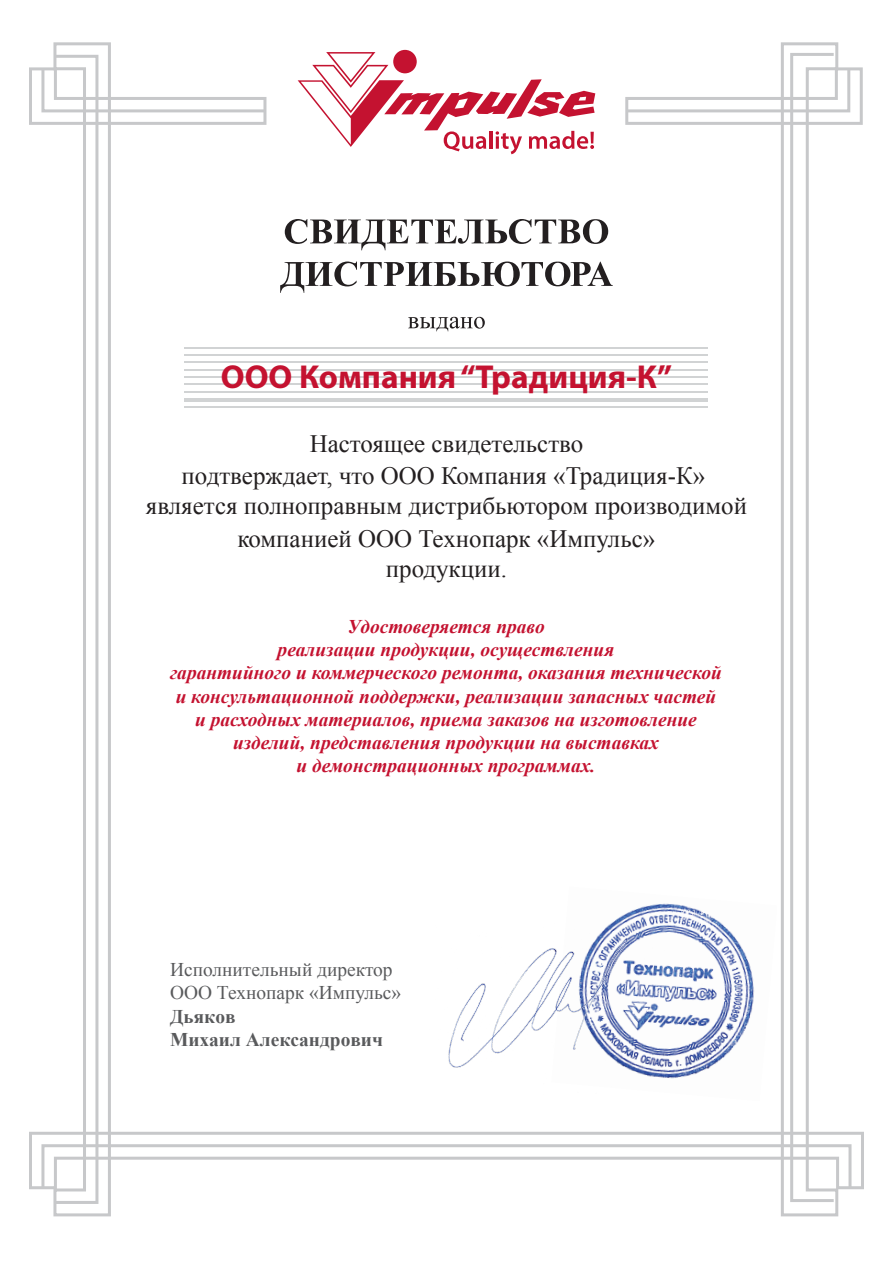
<style>
.page{position:relative;width:893px;height:1263px;background:#fff}
.page>*{position:absolute;margin:0;border:0;box-sizing:border-box;transform-origin:0 0}
.t1{font:700 33.3px "Myriad Pro";color:#c41230}
.t2{font:24.9px/32.4px "Times New Roman";color:#231f20;text-align:center}
.t3{font:italic 700 19.35px/23.2px "Times New Roman";color:#c41230;text-align:center}
.t4{font:19.35px/23.2px "Times New Roman";color:#595a5c}
.t5{font:700 19.35px/23.2px "Times New Roman";color:#595a5c}
</style>
<div class="page">
<hr style="left:185px;top:347px;width:523px;height:1px;background:#d1d3d4">
<hr style="left:185px;top:354px;width:523px;height:2px;background:#d1d3d4">
<hr style="left:185px;top:361px;width:523px;height:2px;background:#d1d3d4">
<hr style="left:185px;top:369px;width:523px;height:2px;background:#d1d3d4">
<hr style="left:185px;top:376px;width:523px;height:2px;background:#d1d3d4">
<hr style="left:185px;top:383px;width:523px;height:2px;background:#d1d3d4">
<hr style="left:185px;top:391px;width:523px;height:2px;background:#d1d3d4">
<hr style="left:185px;top:398px;width:523px;height:2px;background:#d1d3d4">
<hr style="left:185px;top:405px;width:523px;height:2px;background:#d1d3d4">
<hr style="left:185px;top:400px;width:523px;height:2px;background:#d1d3d4">
<svg style="left:285px;top:219px;width:323px;height:31px"></svg>
<svg style="left:280px;top:261px;width:333px;height:32px"></svg>
<svg style="left:408px;top:317px;width:77px;height:14px"></svg>
<svg style="left:53px;top:42px;width:58px;height:1175px"></svg>
<div style="left:53px;top:55px;width:45px;height:1149px;border:3px solid #c7c8ca"></div>
<svg style="left:29px;top:66px;width:238px;height:60px"></svg>
<svg style="left:781px;top:42px;width:58px;height:1175px"></svg>
<div style="left:790px;top:53px;width:45px;height:1149px;border:3px solid #c7c8ca"></div>
<svg style="left:625px;top:66px;width:238px;height:60px"></svg>
<svg style="left:29px;top:1130px;width:835px;height:61px"></svg>
<div style="left:41px;top:1144px;width:810px;height:45px;border:3px solid #c7c8ca"></div>
<img style="left:666px;top:903px;width:88px;height:176px">
<svg style="left:393px;top:50px;width:24px;height:23px"></svg>
<svg style="left:298px;top:52px;width:297px;height:102px"></svg>
<img style="left:448px;top:903px;width:218px;height:175px">
<h1 class="t1" style="left:221px;top:355px;width:453px">ООО Компания“Традиция-К”</h1>
<p class="t2" style="left:182px;top:427px;width:525px">Настоящее свидетельство<br>подтверждает, что ООО Компания «Традиция-К»</p>
<p class="t2" style="left:146px;top:489px;width:603px">является полноправным дистрибьютором производимой компанией ООО Технопарк «Импульс»</p>
<p class="t2" style="left:386px;top:552px;width:123px">продукции.</p>
<p class="t3" style="left:170px;top:614px;width:553px">Удостоверяется право<br>реализации продукции, осуществления<br>гарантийного и коммерческого ремонта, оказания технической и консультационной поддержки, реализации запасных частей и расходных материалов, приема заказов на изготовление изделий, представления продукции на выставках<br>и демонстрационных программах.</p>
<p class="t4" style="left:170px;top:958px;width:233px">Исполнительный директор<br>ООО Технопарк «Импульс»</p>
<p class="t5" style="left:170px;top:1004px;width:214px">Дьяков<br>Михаил Александрович</p>
</div>
